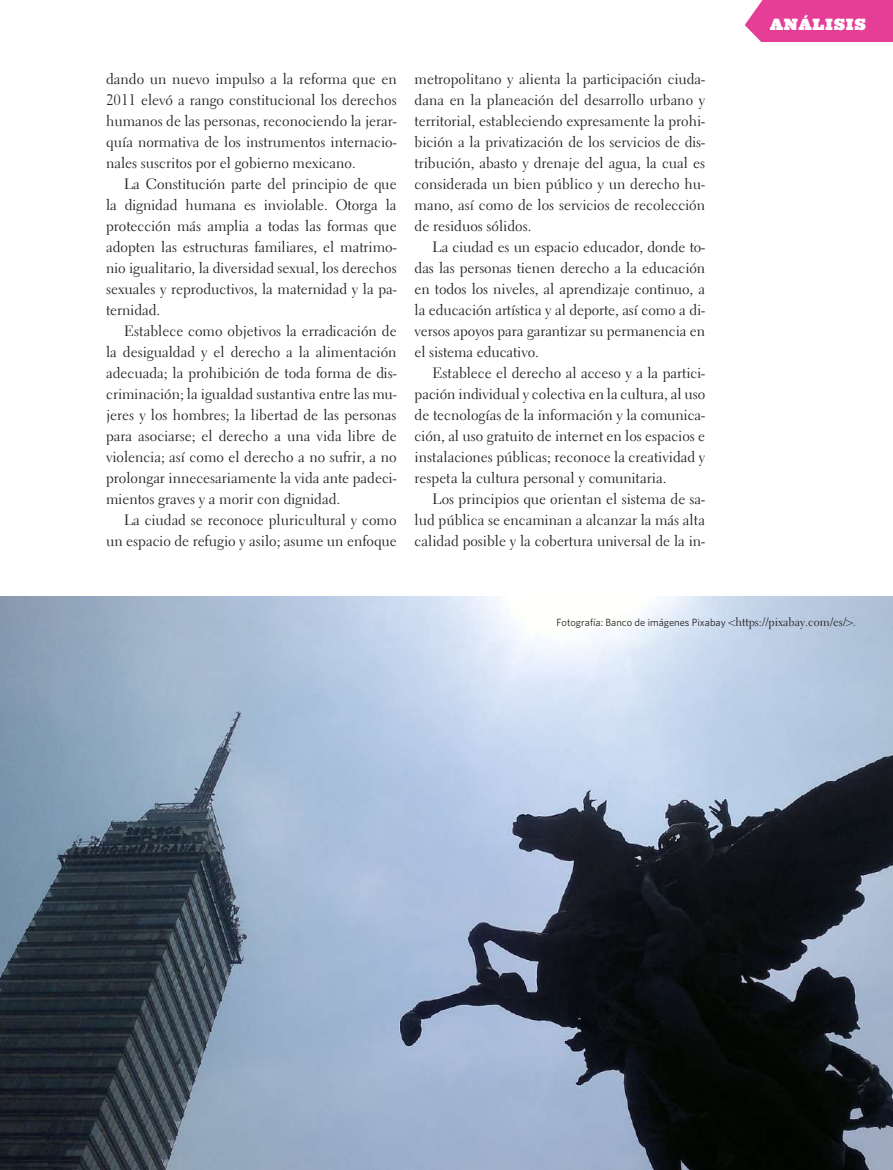
<style>
.page{position:relative;width:893px;height:1170px;background:#fff}
.page>*{position:absolute;margin:0;border:0;box-sizing:border-box;transform-origin:0 0}
.t1{font:15px/21px "Electra LT Std";color:#231f20;text-align:justify}
.t2{font:15px "Ziggurat HTF Black";letter-spacing:.05em;color:#fff}
.t3{font:10.5px "Whitney";color:#231f20}
.s1{font-family:"Electra LT Std";font-size:12px}
</style>
<div class="page">
<div style="left:745px;top:0;width:148px;height:42px;background:#e63e97"></div>
<img style="left:0;top:597px;width:893px;height:572px">
<p class="t1" style="left:106px;top:68px;width:292px">dando un nuevo impulso a la reforma que en 2011 elevó a rango constitucional los derechos humanos de las personas, reconociendo la jerar&shy;quía normativa de los instrumentos internacio&shy;nales suscritos por el gobierno mexicano.</p>
<p class="t1" style="left:106px;top:173px;width:292px;text-indent:18px">La Constitución parte del principio de que la dignidad humana es inviolable. Otorga la protección más amplia a todas las formas que adopten las estructuras familiares, el matrimo&shy;nio igualitario, la diversidad sexual, los derechos sexuales y reproductivos, la maternidad y la pa&shy;ternidad.</p>
<p class="t1" style="left:106px;top:320px;width:292px;text-indent:18px">Establece como objetivos la erradicación de la desigualdad y el derecho a la alimentación adecuada; la prohibición de toda forma de dis&shy;criminación; la igualdad sustantiva entre las mu&shy;jeres y los hombres; la libertad de las personas para asociarse; el derecho a una vida libre de violencia; así como el derecho a no sufrir, a no prolongar innecesariamente la vida ante padeci&shy;mientos graves y a morir con dignidad.</p>
<p class="t1" style="left:106px;top:509px;width:292px;text-align:right">La ciudad se reconoce pluricultural y como un espacio de refugio y asilo; asume un enfoque</p>
<p class="t1" style="left:415px;top:68px;width:292px">metropolitano y alienta la participación ciuda&shy;dana en la planeación del desarrollo urbano y territorial, estableciendo expresamente la prohi&shy;bición a la privatización de los servicios de dis&shy;tribución, abasto y drenaje del agua, la cual es considerada un bien público y un derecho hu&shy;mano, así como de los servicios de recolección de residuos sólidos.</p>
<p class="t1" style="left:415px;top:236px;width:292px;text-indent:18px">La ciudad es un espacio educador, donde to&shy;das las personas tienen derecho a la educación en todos los niveles, al aprendizaje continuo, a la educación artística y al deporte, así como a di&shy;versos apoyos para garantizar su permanencia en el sistema educativo.</p>
<p class="t1" style="left:415px;top:362px;width:292px;text-indent:18px">Establece el derecho al acceso y a la partici&shy;pación individual y colectiva en la cultura, al uso de tecnologías de la información y la comunica&shy;ción, al uso gratuito de internet en los espacios e instalaciones públicas; reconoce la creatividad y respeta la cultura personal y comunitaria.</p>
<p class="t1" style="left:415px;top:488px;width:292px;text-indent:18px">Los principios que orientan el sistema de sa&shy;lud pública se encaminan a alcanzar la más alta calidad posible y la cobertura universal de la in-</p>
<p class="t2" style="left:770px;top:14px;width:97px">ANÁLISIS</p>
<p class="t3" style="left:556px;top:616px;width:300px">Fotografía: Banco de imágenes Pixabay <span class="s1">&lt;https://pixabay.com/es/&gt;</span>.</p>
</div>
